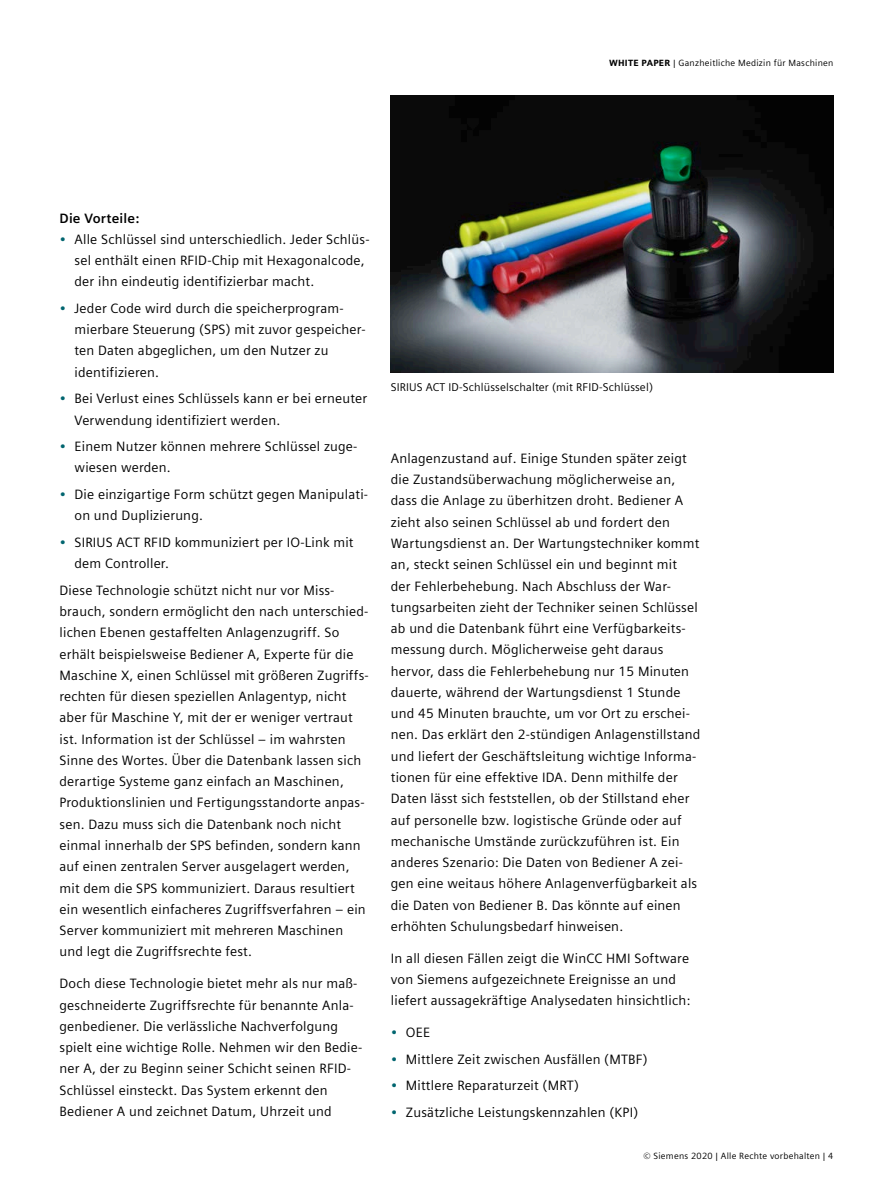
<style>
.page{position:relative;width:893px;height:1191px;background:#fff}
.page>*{position:absolute;margin:0;border:0;box-sizing:border-box;transform-origin:0 0}
.t1{font:13.5px/21.3px "Siemens Sans Global";letter-spacing:.015em;color:#000}
.t2{font:700 13.5px "Siemens Sans Global";letter-spacing:.015em;color:#000}
.t3{font:11.25px "Siemens Sans Global";letter-spacing:.015em;color:#000}
.t4{font:9px "Siemens Sans Global";letter-spacing:.03em;color:#000}
.s1{font-family:"Siemens Sans";font-weight:900}
.s2{color:#00656f}
</style>
<div class="page">
<img style="left:391px;top:96px;width:442px;height:276px">
<p class="t4" style="left:609px;top:57px;width:226px"><span class="s1">WHITE PAPER</span> | Ganzheitliche Medizin für Maschinen</p>
<p class="t2" style="left:60px;top:210px;width:81px">Die Vorteile:</p>
<p class="t1" style="left:75px;top:229px;width:296px;text-indent:-15px"><span class="s2">•</span> Alle Schlüssel sind unterschiedlich. Jeder Schlüs&shy;sel enthält einen RFID-Chip mit Hexagonalcode, der ihn eindeutig identifizierbar macht.</p>
<p class="t1" style="left:75px;top:298px;width:293px;text-indent:-15px"><span class="s2">•</span> Jeder Code wird durch die speicherprogram&shy;mierbare Steuerung (SPS) mit zuvor gespeicher&shy;ten Daten abgeglichen, um den Nutzer zu identifizieren.</p>
<p class="t1" style="left:75px;top:388px;width:294px;text-indent:-15px"><span class="s2">•</span> Bei Verlust eines Schlüssels kann er bei erneuter<br>Verwendung identifiziert werden.</p>
<p class="t1" style="left:75px;top:436px;width:284px;text-indent:-15px"><span class="s2">•</span> Einem Nutzer können mehrere Schlüssel zuge&shy;wiesen werden.</p>
<p class="t1" style="left:75px;top:484px;width:295px;text-indent:-15px"><span class="s2">•</span> Die einzigartige Form schützt gegen Manipulati&shy;on und Duplizierung.</p>
<p class="t1" style="left:75px;top:532px;width:281px;text-indent:-15px"><span class="s2">•</span> SIRIUS ACT RFID kommuniziert per IO-Link mit dem Controller.</p>
<p class="t1" style="left:60px;top:580px;width:311px">Diese Technologie schützt nicht nur vor Miss&shy;brauch, sondern ermöglicht den nach unterschied&shy;lichen Ebenen gestaffelten Anlagenzugriff. So erhält beispielsweise Bediener A, Experte für die Maschine X, einen Schlüssel mit größeren Zugriffs&shy;rechten für diesen speziellen Anlagentyp, nicht aber für Maschine Y, mit der er weniger vertraut ist. Information ist der Schlüssel – im wahrsten Sinne des Wortes. Über die Datenbank lassen sich derartige Systeme ganz einfach an Maschinen, Produktionslinien und Fertigungsstandorte anpas&shy;sen. Dazu muss sich die Datenbank noch nicht einmal innerhalb der SPS befinden, sondern kann auf einen zentralen Server ausgelagert werden, mit dem die SPS kommuniziert. Daraus resultiert ein wesentlich einfacheres Zugriffsverfahren – ein Server kommuniziert mit mehreren Maschinen und legt die Zugriffsrechte fest.</p>
<p class="t1" style="left:60px;top:973px;width:304px">Doch diese Technologie bietet mehr als nur maß&shy;geschneiderte Zugriffsrechte für benannte Anla&shy;genbediener. Die verlässliche Nachverfolgung spielt eine wichtige Rolle. Nehmen wir den Bedie&shy;ner A, der zu Beginn seiner Schicht seinen RFID-Schlüssel einsteckt. Das System erkennt den Bediener A und zeichnet Datum, Uhrzeit und</p>
<p class="t3" style="left:391px;top:379px;width:264px">SIRIUS ACT ID-Schlüsselschalter (mit RFID-Schlüssel)</p>
<p class="t1" style="left:391px;top:448px;width:311px">Anlagenzustand auf. Einige Stunden später zeigt die Zustandsüberwachung möglicherweise an, dass die Anlage zu überhitzen droht. Bediener A zieht also seinen Schlüssel ab und fordert den Wartungsdienst an. Der Wartungstechniker kommt an, steckt seinen Schlüssel ein und beginnt mit<br>der Fehlerbehebung. Nach Abschluss der War&shy;tungsarbeiten zieht der Techniker seinen Schlüssel ab und die Datenbank führt eine Verfügbarkeits&shy;messung durch. Möglicherweise geht daraus hervor, dass die Fehlerbehebung nur 15 Minuten dauerte, während der Wartungsdienst 1 Stunde und 45 Minuten brauchte, um vor Ort zu erschei&shy;nen. Das erklärt den 2-stündigen Anlagenstillstand und liefert der Geschäftsleitung wichtige Informa&shy;tionen für eine effektive IDA. Denn mithilfe der Daten lässt sich feststellen, ob der Stillstand eher auf personelle bzw. logistische Gründe oder auf mechanische Umstände zurückzuführen ist. Ein anderes Szenario: Die Daten von Bediener A zei&shy;gen eine weitaus höhere Anlagenverfügbarkeit als die Daten von Bediener B. Das könnte auf einen erhöhten Schulungsbedarf hinweisen.</p>
<p class="t1" style="left:391px;top:948px;width:301px">In all diesen Fällen zeigt die WinCC HMI Software von Siemens aufgezeichnete Ereignisse an und liefert aussagekräftige Analysedaten hinsichtlich:</p>
<p class="t1" style="left:391px;top:1022px;width:41px"><span class="s2">•</span> OEE</p>
<p class="t1" style="left:391px;top:1049px;width:258px"><span class="s2">•</span> Mittlere Zeit zwischen Ausfällen (MTBF)</p>
<p class="t1" style="left:391px;top:1075px;width:190px"><span class="s2">•</span> Mittlere Reparaturzeit (MRT)</p>
<p class="t1" style="left:391px;top:1102px;width:249px"><span class="s2">•</span> Zusätzliche Leistungskennzahlen (KPI)</p>
<p class="t4" style="left:643px;top:1149px;width:191px">© Siemens 2020 | Alle Rechte vorbehalten | 4</p>
</div>
